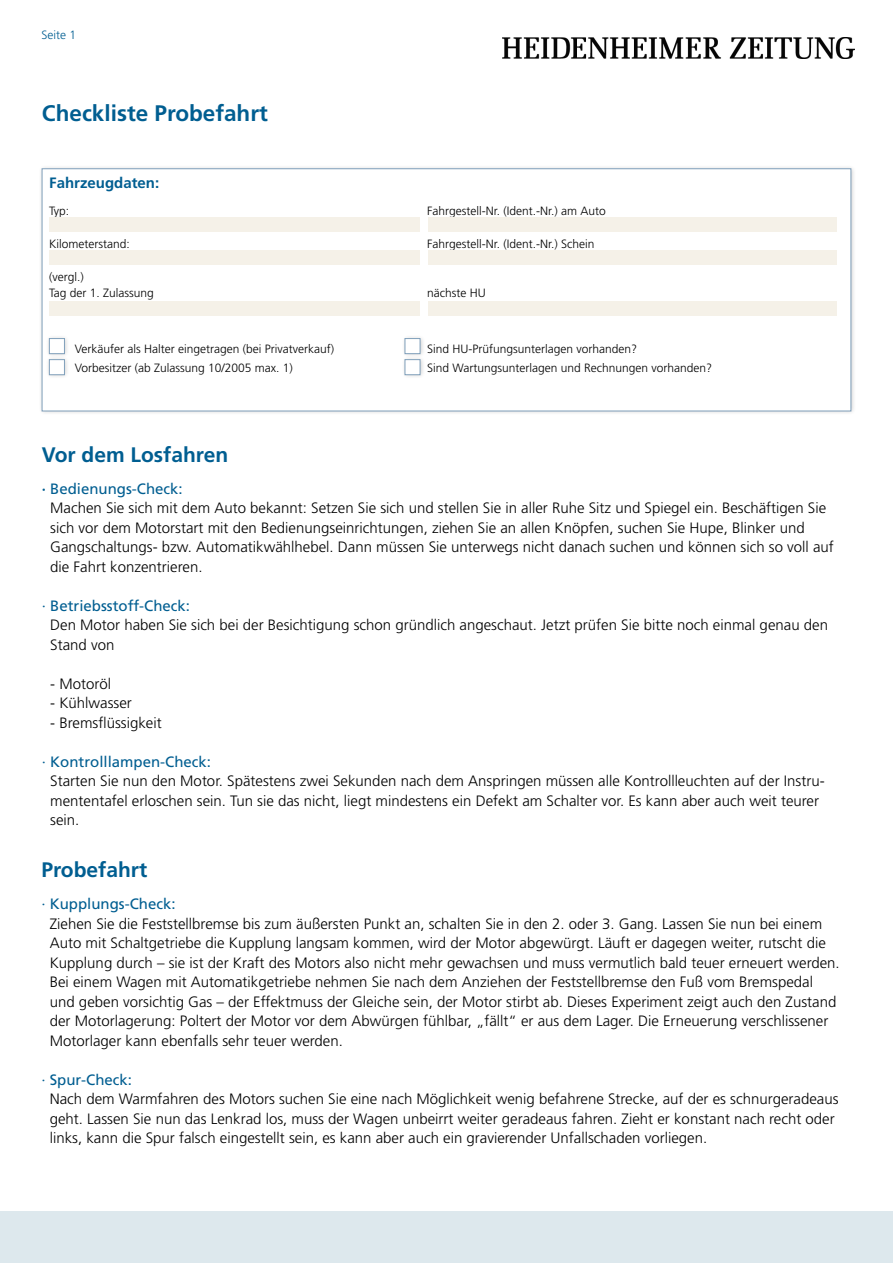
<style>
.page{position:relative;width:893px;height:1263px;background:#fff}
.page>*{position:absolute;margin:0;border:0;box-sizing:border-box;transform-origin:0 0}
.t1{font:700 22.5px "Frutiger";color:#005e91}
.t2{font:700 21px "Frutiger";color:#005e91}
.t3{font:300 15px/19.5px "Frutiger";color:#000}
.t4{font:700 15px "Frutiger";color:#005e91}
.t5{font:300 12px "Frutiger";color:#000}
.t6{font:300 12px "Frutiger";color:#005e91}
.s1{font-weight:700;color:#005e91}
.s2{font-weight:400;color:#005e91}
</style>
<div class="page">
<div style="left:0;top:1211px;width:893px;height:52px;background:#dde8ed"></div>
<div style="left:38px;top:164px;width:818px;height:252px;background:#000;opacity:.4"></div>
<div style="left:42px;top:169px;width:809px;height:242px;background:#fff"></div>
<div style="left:49px;top:217px;width:371px;height:15px;background:#f5f1e8"></div>
<div style="left:428px;top:217px;width:408px;height:15px;background:#f5f1e8"></div>
<div style="left:428px;top:250px;width:408px;height:15px;background:#f5f1e8"></div>
<div style="left:49px;top:250px;width:371px;height:15px;background:#f5f1e8"></div>
<div style="left:49px;top:301px;width:371px;height:15px;background:#f5f1e8"></div>
<div style="left:428px;top:301px;width:408px;height:15px;background:#f5f1e8"></div>
<div style="left:46px;top:334px;width:24px;height:24px;background:#000;opacity:.4"></div>
<div style="left:49px;top:338px;width:16px;height:16px;background:#fff"></div>
<div style="left:46px;top:355px;width:24px;height:24px;background:#000;opacity:.4"></div>
<div style="left:49px;top:360px;width:16px;height:15px;background:#fff"></div>
<div style="left:401px;top:334px;width:25px;height:24px;background:#000;opacity:.4"></div>
<div style="left:405px;top:338px;width:15px;height:16px;background:#fff"></div>
<div style="left:401px;top:355px;width:25px;height:24px;background:#000;opacity:.4"></div>
<div style="left:405px;top:360px;width:15px;height:15px;background:#fff"></div>
<img style="left:502px;top:37px;width:353px;height:21px">
<p class="t6" style="left:41px;top:28px;width:36px">Seite 1</p>
<p class="t1" style="left:42px;top:100px;width:227px">Checkliste Probefahrt</p>
<p class="t4" style="left:49px;top:174px;width:112px">Fahrzeugdaten:</p>
<p class="t5" style="left:49px;top:204px;width:22px">Typ:</p>
<p class="t5" style="left:427px;top:204px;width:180px">Fahrgestell-Nr. (Ident.-Nr.) am Auto</p>
<p class="t5" style="left:49px;top:237px;width:82px">Kilometerstand:</p>
<p class="t5" style="left:427px;top:237px;width:169px">Fahrgestell-Nr. (Ident.-Nr.) Schein</p>
<p class="t5" style="left:49px;top:270px;width:36px">(vergl.)</p>
<p class="t5" style="left:49px;top:286px;width:106px">Tag der 1. Zulassung</p>
<p class="t5" style="left:427px;top:286px;width:60px">nächste HU</p>
<p class="t5" style="left:75px;top:342px;width:261px">Verkäufer als Halter eingetragen (bei Privatverkauf)</p>
<p class="t5" style="left:427px;top:342px;width:212px">Sind HU-Prüfungsunterlagen vorhanden?</p>
<p class="t5" style="left:75px;top:361px;width:220px">Vorbesitzer (ab Zulassung 10/2005 max. 1)</p>
<p class="t5" style="left:427px;top:361px;width:286px">Sind Wartungsunterlagen und Rechnungen vorhanden?</p>
<p class="t2" style="left:42px;top:442px;width:188px">Vor dem Losfahren</p>
<p class="t3" style="left:50px;top:479px;width:785px;text-indent:-8px"><span class="s1">·</span> <span class="s2">Bedienungs-Check:<br></span>Machen Sie sich mit dem Auto bekannt: Setzen Sie sich und stellen Sie in aller Ruhe Sitz und Spiegel ein. Beschäftigen Sie sich vor dem Motorstart mit den Bedienungseinrichtungen, ziehen Sie an allen Knöpfen, suchen Sie Hupe, Blinker und Gangschaltungs- bzw. Automatikwählhebel. Dann müssen Sie unterwegs nicht danach suchen und können sich so voll auf die Fahrt konzentrieren.</p>
<p class="t3" style="left:50px;top:596px;width:779px;text-indent:-8px"><span class="s2">· Betriebsstoff-Check:<br></span>Den Motor haben Sie sich bei der Besichtigung schon gründlich angeschaut. Jetzt prüfen Sie bitte noch einmal genau den<br>Stand von</p>
<p class="t3" style="left:50px;top:674px;width:62px">- Motoröl</p>
<p class="t3" style="left:50px;top:694px;width:83px">- Kühlwasser</p>
<p class="t3" style="left:50px;top:713px;width:113px">- Bremsflüssigkeit</p>
<p class="t3" style="left:50px;top:752px;width:776px;text-indent:-8px"><span class="s2">· Kontrolllampen-Check:<br></span>Starten Sie nun den Motor. Spätestens zwei Sekunden nach dem Anspringen müssen alle Kontrollleuchten auf der Instru&shy;mententafel erloschen sein. Tun sie das nicht, liegt mindestens ein Defekt am Schalter vor. Es kann aber auch weit teurer sein.</p>
<p class="t2" style="left:41px;top:857px;width:107px">Probefahrt</p>
<p class="t3" style="left:50px;top:894px;width:791px;text-indent:-8px"><span class="s2">· Kupplungs-Check:<br></span>Ziehen Sie die Feststellbremse bis zum äußersten Punkt an, schalten Sie in den 2. oder 3. Gang. Lassen Sie nun bei einem Auto mit Schaltgetriebe die Kupplung langsam kommen, wird der Motor abgewürgt. Läuft er dagegen weiter, rutscht die Kupplung durch – sie ist der Kraft des Motors also nicht mehr gewachsen und muss vermutlich bald teuer erneuert werden.<br>Bei einem Wagen mit Automatikgetriebe nehmen Sie nach dem Anziehen der Feststellbremse den Fuß vom Bremspedal und geben vorsichtig Gas – der Effektmuss der Gleiche sein, der Motor stirbt ab. Dieses Experiment zeigt auch den Zustand der Motorlagerung: Poltert der Motor vor dem Abwürgen fühlbar, „fällt“ er aus dem Lager. Die Erneuerung verschlissener Motorlager kann ebenfalls sehr teuer werden.</p>
<p class="t3" style="left:50px;top:1070px;width:790px;text-indent:-8px"><span class="s2">· Spur-Check:<br></span>Nach dem Warmfahren des Motors suchen Sie eine nach Möglichkeit wenig befahrene Strecke, auf der es schnurgeradeaus geht. Lassen Sie nun das Lenkrad los, muss der Wagen unbeirrt weiter geradeaus fahren. Zieht er konstant nach recht oder links, kann die Spur falsch eingestellt sein, es kann aber auch ein gravierender Unfallschaden vorliegen.</p>
</div>
